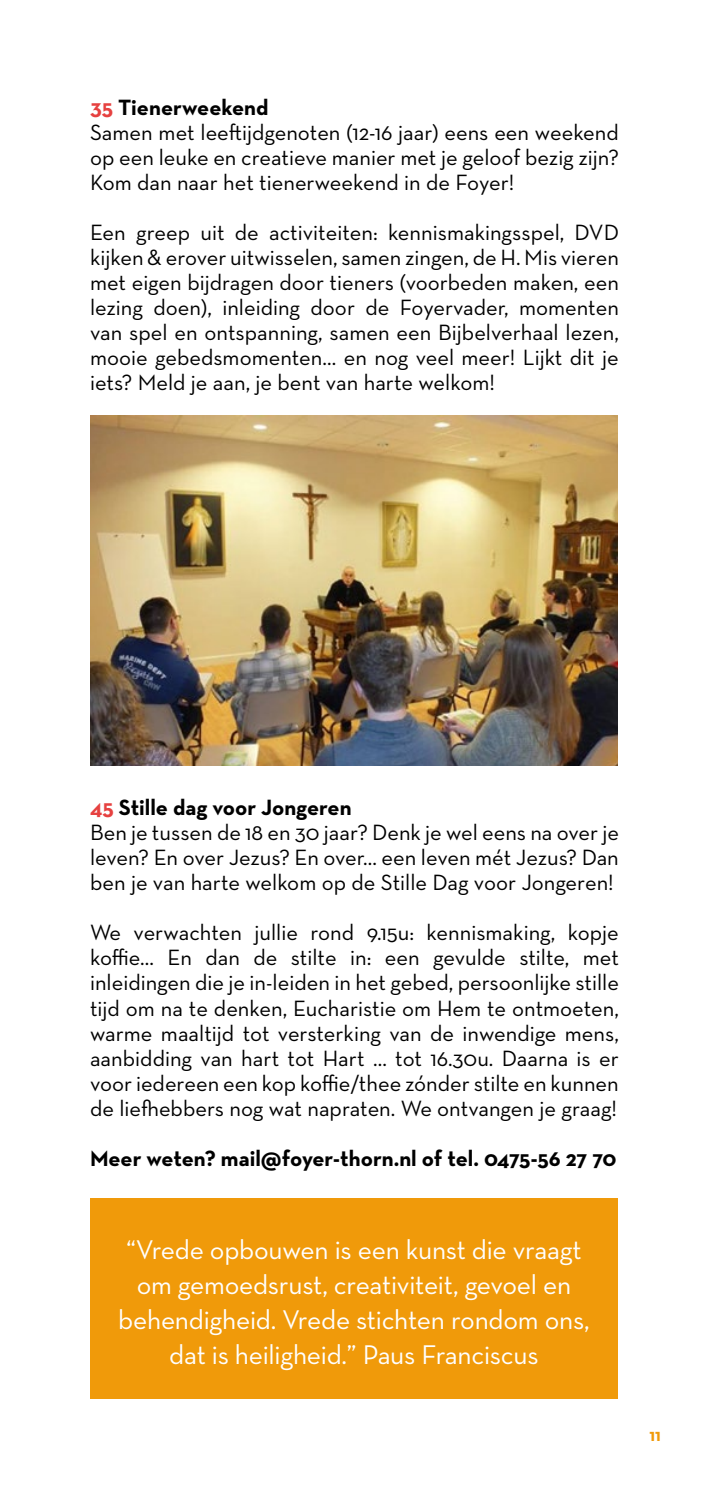
<style>
.page{position:relative;width:709px;height:1489px;background:#fff}
.page>*{position:absolute;margin:0;border:0;box-sizing:border-box;transform-origin:0 0}
.t1{font:27.5px/35px "Neutraface Text";letter-spacing:-.01em;color:#fff;text-align:center}
.t2{font:22.5px/25px "Neutraface Text";color:#000}
.t3{font:700 22.5px "Neutraface Text";letter-spacing:-.005em;color:#000}
.t4{font:700 17.5px "Neutraface Text";color:#f09a0a}
.s1{font-weight:700;color:#e64140}
.s2{font-weight:700}
</style>
<div class="page">
<img style="left:90px;top:415px;width:527px;height:350px">
<div style="left:90px;top:1198px;width:527px;height:200px;background:#f09a0a"></div>
<p class="t2" style="left:90px;top:95px;width:530px"><span class="s1">35</span> <span class="s2">Tienerweekend<br></span>Samen met leeftijdgenoten (12-16 jaar) eens een weekend op een leuke en creatieve manier met je geloof bezig zijn?<br>Kom dan naar het tienerweekend in de Foyer!</p>
<p class="t2" style="left:90px;top:220px;width:530px;text-align:justify">Een greep uit de activiteiten: kennismakingsspel, DVD kijken &amp; erover uitwisselen, samen zingen, de H. Mis vieren met eigen bijdragen door tieners (voorbeden maken, een lezing doen), inleiding door de Foyervader, momenten van spel en ontspanning, samen een Bijbelverhaal lezen, mooie gebedsmomenten… en nog veel meer! Lijkt dit je iets? Meld je aan, je bent van harte welkom!</p>
<p class="t2" style="left:90px;top:794px;width:530px"><span class="s1">45</span> <span class="s2">Stille dag voor Jongeren<br></span>Ben je tussen de 18 en 30 jaar? Denk je wel eens na over je leven? En over Jezus? En over… een leven mét Jezus? Dan ben je van harte welkom op de Stille Dag voor Jongeren!</p>
<p class="t2" style="left:90px;top:919px;width:530px;text-align:justify">We verwachten jullie rond 9.15u: kennismaking, kopje koffie… En dan de stilte in: een gevulde stilte, met inleidingen die je in-leiden in het gebed, persoonlijke stille tijd om na te denken, Eucharistie om Hem te ontmoeten, warme maaltijd tot versterking van de inwendige mens, aanbidding van hart tot Hart … tot 16.30u. Daarna is er voor iedereen een kop koffie/thee zónder stilte en kunnen de liefhebbers nog wat napraten. We ontvangen je graag!</p>
<p class="t3" style="left:90px;top:1143px;width:528px">Meer weten? mail@foyer-thorn.nl of tel. 0475-56 27 70</p>
<p class="t1" style="left:118px;top:1231px;width:473px">“Vrede opbouwen is een kunst die vraagt om gemoedsrust, creativiteit, gevoel en behendigheid. Vrede stichten rondom ons, dat is heiligheid.” Paus Franciscus</p>
<p class="t4" style="left:649px;top:1423px;width:13px">11</p>
</div>
